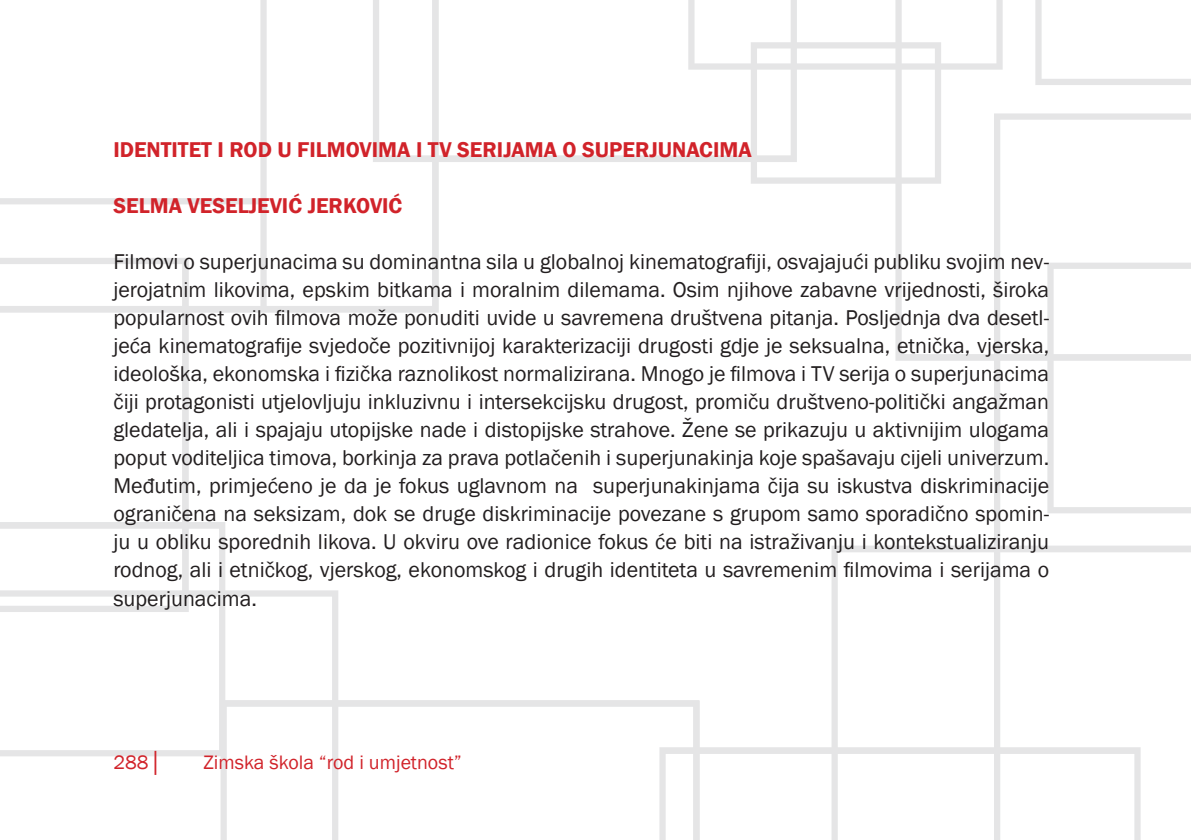
<style>
.page{position:relative;width:1191px;height:840px;background:#fff}
.page>*{position:absolute;margin:0;border:0;box-sizing:border-box;transform-origin:0 0}
.t1{font:22px/28px "Franklin Gothic";color:#231f20;text-align:justify}
.t2{font:600 22px "Franklin Gothic";color:#d1232a}
.t3{font:20px "Franklin Gothic";color:#d1232a}
</style>
<div class="page">
<img style="left:0;top:0;width:1191px;height:839px">
<p class="t2" style="left:113px;top:136px;width:640px">IDENTITET I ROD U FILMOVIMA I TV SERIJAMA O SUPERJUNACIMA</p>
<p class="t2" style="left:113px;top:192px;width:290px">SELMA VESELJEVIĆ JERKOVIĆ</p>
<p class="t1" style="left:113px;top:248px;width:937px">Filmovi o superjunacima su dominantna sila u globalnoj kinematografiji, osvajajući publiku svojim nev&shy;jerojatnim likovima, epskim bitkama i moralnim dilemama. Osim njihove zabavne vrijednosti, široka popularnost ovih filmova može ponuditi uvide u savremena društvena pitanja. Posljednja dva desetl&shy;jeća kinematografije svjedoče pozitivnijoj karakterizaciji drugosti gdje je seksualna, etnička, vjerska, ideološka, ekonomska i fizička raznolikost normalizirana. Mnogo je filmova i TV serija o superjunacima čiji protagonisti utjelovljuju inkluzivnu i intersekcijsku drugost, promiču društveno-politički angažman gledatelja, ali i spajaju utopijske nade i distopijske strahove. Žene se prikazuju u aktivnijim ulogama poput voditeljica timova, borkinja za prava potlačenih i superjunakinja koje spašavaju cijeli univerzum.<br>Međutim, primjećeno je da je fokus uglavnom na superjunakinjama čija su iskustva diskriminacije ograničena na seksizam, dok se druge diskriminacije povezane s grupom samo sporadično spomin&shy;ju u obliku sporednih likova. U okviru ove radionice fokus će biti na istraživanju i kontekstualiziranju rodnog, ali i etničkog, vjerskog, ekonomskog i drugih identiteta u savremenim filmovima i serijama o superjunacima.</p>
<p class="t3" style="left:113px;top:749px;width:51px">288│</p>
<p class="t3" style="left:203px;top:749px;width:260px">Zimska škola “rod i umjetnost”</p>
</div>
